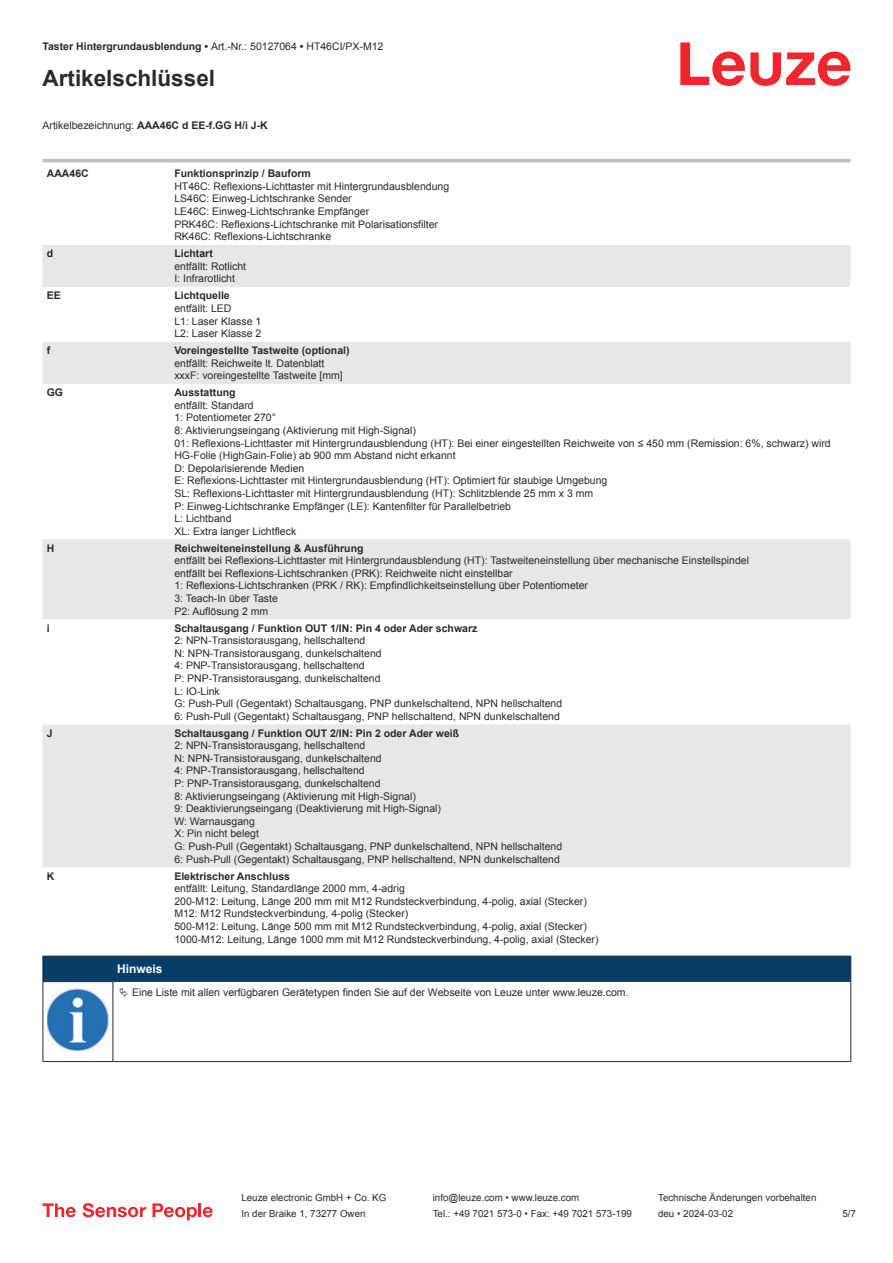
<style>
.page{position:relative;width:893px;height:1263px;background:#fff}
.page>*{position:absolute;margin:0;border:0;box-sizing:border-box;transform-origin:0 0}
.t1{font:700 22.5px "Arial";color:#2b292a}
.t2{font:700 12px "Arial";color:#fff}
.t3{font:10.5px/12.6px "Arial";color:#2b292a}
.t4{font:700 10.5px "Arial";color:#2b292a}
.t5{font:9.75px "Arial";color:#2b292a}
.s1{font-weight:400}
</style>
<div class="page">
<svg style="left:680px;top:43px;width:170px;height:43px"></svg>
<svg style="left:43px;top:245px;width:807px;height:622px"></svg>
<hr style="left:43px;top:159px;width:127px;height:3px;background:#bdbfc1">
<hr style="left:170px;top:159px;width:680px;height:3px;background:#bdbfc1">
<svg style="left:43px;top:1203px;width:33px;height:14px"></svg>
<svg style="left:83px;top:1203px;width:63px;height:14px"></svg>
<svg style="left:153px;top:1203px;width:44px;height:17px"></svg>
<hr style="left:198px;top:1203px;width:3px;height:14px;background:#ed272d">
<svg style="left:203px;top:1207px;width:10px;height:10px"></svg>
<div style="left:43px;top:956px;width:808px;height:26px;background:#063d69"></div>
<hr style="left:113px;top:981px;width:738px;height:1px;background:#2b292a">
<hr style="left:43px;top:982px;width:1px;height:75px;background:#2b292a">
<hr style="left:113px;top:982px;width:1px;height:75px;background:#2b292a">
<hr style="left:850px;top:982px;width:1px;height:75px;background:#2b292a">
<hr style="left:43px;top:1061px;width:70px;height:1px;background:#2b292a">
<hr style="left:113px;top:1061px;width:738px;height:1px;background:#2b292a">
<img style="left:47px;top:988px;width:61px;height:63px">
<p class="t4" style="left:43px;top:43px;width:342px">Taster Hintergrundausblendung • <span class="s1">Art.-Nr.: 50127064</span> • <span class="s1">HT46CI/PX-M12</span></p>
<h1 class="t1" style="left:43px;top:70px;width:174px">Artikelschlüssel</h1>
<p class="t4" style="left:43px;top:121px;width:227px"><span class="s1">Artikelbezeichnung:</span> AAA46C d EE-f.GG H/i J-K</p>
<p class="t4" style="left:47px;top:170px;width:43px">AAA46C</p>
<p class="t4" style="left:174px;top:170px;width:138px">Funktionsprinzip / Bauform</p>
<p class="t3" style="left:174px;top:181px;width:276px">HT46C: Reflexions-Lichttaster mit Hintergrundausblendung LS46C: Einweg-Lichtschranke Sender<br>LE46C: Einweg-Lichtschranke Empfänger<br>PRK46C: Reflexions-Lichtschranke mit Polarisationsfilter RK46C: Reflexions-Lichtschranke</p>
<p class="t4" style="left:47px;top:250px;width:8px">d</p>
<p class="t4" style="left:174px;top:250px;width:40px">Lichtart</p>
<p class="t3" style="left:174px;top:261px;width:73px">entfällt: Rotlicht<br>I: Infrarotlicht</p>
<p class="t4" style="left:47px;top:292px;width:16px">EE</p>
<p class="t4" style="left:174px;top:292px;width:57px">Lichtquelle</p>
<p class="t3" style="left:174px;top:303px;width:88px">entfällt: LED<br>L1: Laser Klasse 1<br>L2: Laser Klasse 2</p>
<p class="t4" style="left:47px;top:346px;width:5px">f</p>
<p class="t4" style="left:174px;top:346px;width:177px">Voreingestellte Tastweite (optional)</p>
<p class="t3" style="left:174px;top:358px;width:170px">entfällt: Reichweite lt. Datenblatt xxxF: voreingestellte Tastweite [mm]</p>
<p class="t4" style="left:47px;top:388px;width:18px">GG</p>
<p class="t4" style="left:174px;top:388px;width:63px">Ausstattung</p>
<p class="t3" style="left:174px;top:400px;width:658px">entfällt: Standard<br>1: Potentiometer 270°<br>8: Aktivierungseingang (Aktivierung mit High-Signal)<br>01: Reflexions-Lichttaster mit Hintergrundausblendung (HT): Bei einer eingestellten Reichweite von ≤ 450 mm (Remission: 6%, schwarz) wird HG-Folie (HighGain-Folie) ab 900 mm Abstand nicht erkannt<br>D: Depolarisierende Medien<br>E: Reflexions-Lichttaster mit Hintergrundausblendung (HT): Optimiert für staubige Umgebung<br>SL: Reflexions-Lichttaster mit Hintergrundausblendung (HT): Schlitzblende 25 mm x 3 mm<br>P: Einweg-Lichtschranke Empfänger (LE): Kantenfilter für Parallelbetrieb<br>L: Lichtband<br>XL: Extra langer Lichtfleck</p>
<p class="t4" style="left:47px;top:544px;width:9px">H</p>
<p class="t4" style="left:174px;top:544px;width:191px">Reichweiteneinstellung &amp; Ausführung</p>
<p class="t3" style="left:174px;top:555px;width:576px">entfällt bei Reflexions-Lichttaster mit Hintergrundausblendung (HT): Tastweiteneinstellung über mechanische Einstellspindel entfällt bei Reflexions-Lichtschranken (PRK): Reichweite nicht einstellbar<br>1: Reflexions-Lichtschranken (PRK / RK): Empfindlichkeitseinstellung über Potentiometer<br>3: Teach-In über Taste<br>P2: Auflösung 2 mm</p>
<p class="t4" style="left:47px;top:624px;width:4px">i</p>
<p class="t4" style="left:174px;top:624px;width:304px">Schaltausgang / Funktion OUT 1/IN: Pin 4 oder Ader schwarz</p>
<p class="t3" style="left:174px;top:635px;width:389px">2: NPN-Transistorausgang, hellschaltend<br>N: NPN-Transistorausgang, dunkelschaltend<br>4: PNP-Transistorausgang, hellschaltend<br>P: PNP-Transistorausgang, dunkelschaltend<br>L: IO-Link<br>G: Push-Pull (Gegentakt) Schaltausgang, PNP dunkelschaltend, NPN hellschaltend 6: Push-Pull (Gegentakt) Schaltausgang, PNP hellschaltend, NPN dunkelschaltend</p>
<p class="t4" style="left:47px;top:729px;width:7px">J</p>
<p class="t4" style="left:174px;top:729px;width:286px">Schaltausgang / Funktion OUT 2/IN: Pin 2 oder Ader weiß</p>
<p class="t3" style="left:174px;top:740px;width:389px">2: NPN-Transistorausgang, hellschaltend<br>N: NPN-Transistorausgang, dunkelschaltend<br>4: PNP-Transistorausgang, hellschaltend<br>P: PNP-Transistorausgang, dunkelschaltend<br>8: Aktivierungseingang (Aktivierung mit High-Signal)<br>9: Deaktivierungseingang (Deaktivierung mit High-Signal)<br>W: Warnausgang<br>X: Pin nicht belegt<br>G: Push-Pull (Gegentakt) Schaltausgang, PNP dunkelschaltend, NPN hellschaltend 6: Push-Pull (Gegentakt) Schaltausgang, PNP hellschaltend, NPN dunkelschaltend</p>
<p class="t4" style="left:47px;top:872px;width:9px">K</p>
<p class="t4" style="left:174px;top:872px;width:117px">Elektrischer Anschluss</p>
<p class="t3" style="left:174px;top:883px;width:426px">entfällt: Leitung, Standardlänge 2000 mm, 4-adrig<br>200-M12: Leitung, Länge 200 mm mit M12 Rundsteckverbindung, 4-polig, axial (Stecker)<br>M12: M12 Rundsteckverbindung, 4-polig (Stecker)<br>500-M12: Leitung, Länge 500 mm mit M12 Rundsteckverbindung, 4-polig, axial (Stecker)<br>1000-M12: Leitung, Länge 1000 mm mit M12 Rundsteckverbindung, 4-polig, axial (Stecker)</p>
<p class="t2" style="left:117px;top:964px;width:47px">Hinweis</p>
<p class="t3" style="left:132px;top:987px;width:498px">Eine Liste mit allen verfügbaren Gerätetypen finden Sie auf der Webseite von Leuze unter www.leuze.com.</p>
<p class="t5" style="left:241px;top:1194px;width:146px">Leuze electronic GmbH + Co. KG</p>
<p class="t5" style="left:433px;top:1194px;width:148px">info@leuze.com • www.leuze.com</p>
<p class="t5" style="left:658px;top:1194px;width:160px">Technische Änderungen vorbehalten</p>
<p class="t5" style="left:241px;top:1210px;width:126px">In der Braike 1, 73277 Owen</p>
<p class="t5" style="left:433px;top:1210px;width:201px">Tel.: +49 7021 573-0 • Fax: +49 7021 573-199</p>
<p class="t5" style="left:658px;top:1210px;width:76px">deu • 2024-03-02</p>
<p class="t5" style="left:842px;top:1210px;width:15px">5 /7</p>
</div>
